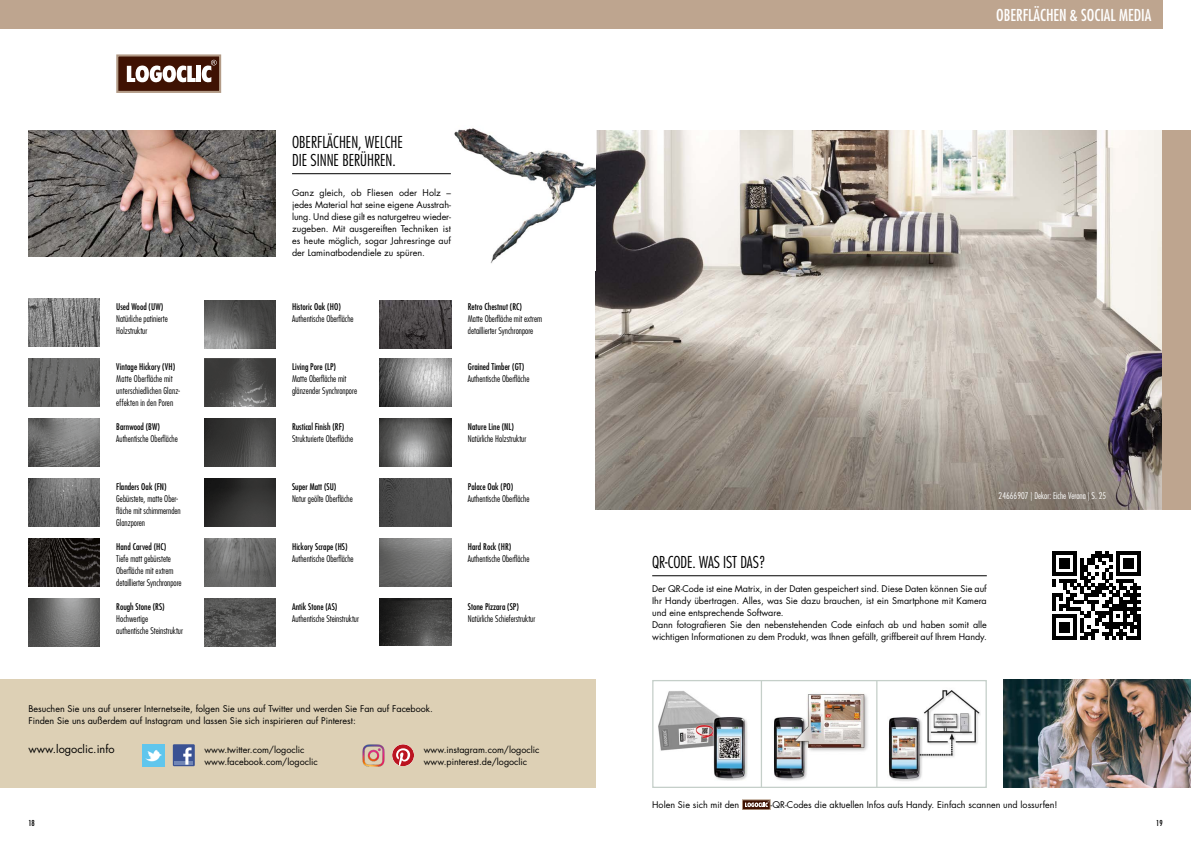
<style>
.page{position:relative;width:1191px;height:842px;background:#fff}
.page>*{position:absolute;margin:0;border:0;box-sizing:border-box;transform-origin:0 0}
.t1{font:300 condensed 16px/18px "Futura";color:#000}
.t2{font:condensed 16px "Futura";color:#fff}
.t3{font:11px "Futura";color:#000}
.t4{font:9px/12px "Futura";color:#000}
.t5{font:300 condensed 9px/12px "Futura";color:#000}
.t6{font:condensed 9px "Futura";color:#000}
.t7{font:300 condensed 9px "Futura";color:#fff}
.t8{font:condensed 8px "Futura";color:#000}
</style>
<div class="page">
<img style="left:28px;top:298px;width:71px;height:48px">
<img style="left:596px;top:130px;width:566px;height:380px">
<img style="left:446px;top:128px;width:149px;height:136px">
<div style="left:742px;top:800px;width:28px;height:10px;background:#3f1203"></div>
<div style="left:742px;top:799px;width:28px;height:11px;border:1px solid #b39b87"></div>
<svg style="left:745px;top:801px;width:24px;height:6px"></svg>
<hr style="left:652px;top:575px;width:334px;height:1px;background:#000">
<div style="left:652px;top:680px;width:334px;height:108px;background:#fff;border:1px solid #c5cfc9"></div>
<img style="left:658px;top:691px;width:90px;height:90px">
<img style="left:774px;top:694px;width:94px;height:87px">
<img style="left:888px;top:690px;width:92px;height:91px">
<hr style="left:761px;top:680px;width:1px;height:107px;background:#c5cfc9">
<hr style="left:876px;top:680px;width:1px;height:107px;background:#c5cfc9">
<svg style="left:1052px;top:551px;width:88px;height:88px"></svg>
<div style="left:0;top:0;width:1162px;height:28px;background:#bea58f"></div>
<img style="left:380px;top:478px;width:71px;height:48px">
<img style="left:204px;top:538px;width:71px;height:48px">
<img style="left:204px;top:478px;width:71px;height:48px">
<img style="left:204px;top:300px;width:71px;height:48px">
<img style="left:380px;top:358px;width:71px;height:48px">
<img style="left:204px;top:358px;width:71px;height:48px">
<img style="left:28px;top:478px;width:71px;height:48px">
<img style="left:28px;top:598px;width:71px;height:48px">
<img style="left:28px;top:358px;width:71px;height:48px">
<img style="left:380px;top:300px;width:71px;height:48px">
<img style="left:28px;top:418px;width:71px;height:48px">
<img style="left:380px;top:418px;width:71px;height:48px">
<img style="left:204px;top:598px;width:71px;height:48px">
<img style="left:380px;top:538px;width:71px;height:48px">
<img style="left:28px;top:538px;width:71px;height:48px">
<img style="left:204px;top:418px;width:71px;height:48px">
<hr style="left:292px;top:173px;width:159px;height:1px;background:#000">
<div style="left:1162px;top:130px;width:29px;height:380px;background:#bea58f"></div>
<div style="left:0;top:680px;width:595px;height:108px;background:#ddd0b5"></div>
<img style="left:28px;top:130px;width:247px;height:126px">
<img style="left:380px;top:598px;width:71px;height:48px">
<div style="left:117px;top:55px;width:103px;height:37px;background:#3f1203"></div>
<div style="left:116px;top:54px;width:105px;height:39px;border:2px solid #b39b87"></div>
<svg style="left:127px;top:66px;width:69px;height:16px"></svg>
<div style="left:196px;top:66px;width:5px;height:16px;background:#fff"></div>
<svg style="left:202px;top:60px;width:15px;height:22px"></svg>
<img style="left:1003px;top:680px;width:188px;height:108px">
<img style="left:143px;top:744px;width:22px;height:22px">
<div style="left:173px;top:744px;width:22px;height:22px;background:#3b5293"></div>
<hr style="left:174px;top:761px;width:19px;height:4px;background:#7186b6">
<svg style="left:183px;top:747px;width:9px;height:18px"></svg>
<img style="left:362px;top:744px;width:22px;height:22px">
<svg style="left:392px;top:744px;width:22px;height:22px"></svg>
<h1 class="t1" style="left:292px;top:133px;width:112px">OBERFLÄCHEN, WELCHE<br>DIE SINNE BERÜHREN.</h1>
<p class="t4" style="left:292px;top:187px;width:160px;text-align:justify">Ganz gleich, ob Fliesen oder Holz – jedes Material hat seine eigene Ausstrah&shy;lung. Und diese gilt es naturgetreu wieder&shy;zugeben. Mit ausgereiften Techniken ist es heute möglich, sogar Jahresringe auf der Laminatbodendiele zu spüren.</p>
<p class="t6" style="left:116px;top:302px;width:48px">Used Wood (UW)</p>
<p class="t5" style="left:116px;top:313px;width:53px">Natürliche patinierte<br>Holzstruktur</p>
<p class="t6" style="left:292px;top:302px;width:50px">Historic Oak (HO)</p>
<p class="t5" style="left:292px;top:313px;width:63px">Authentische Oberfläche</p>
<p class="t6" style="left:468px;top:302px;width:56px">Retro Chestnut (RC)</p>
<p class="t5" style="left:468px;top:313px;width:76px">Matte Oberfläche mit extrem detaillierter Synchronpore</p>
<p class="t6" style="left:116px;top:362px;width:61px">Vintage Hickory (VH)</p>
<p class="t5" style="left:116px;top:373px;width:65px">Matte Oberfläche mit unterschiedlichen Glanz&shy;effekten in den Poren</p>
<p class="t6" style="left:292px;top:362px;width:46px">Living Pore (LP)</p>
<p class="t5" style="left:292px;top:373px;width:67px">Matte Oberfläche mit glänzender Synchronpore</p>
<p class="t6" style="left:468px;top:362px;width:58px">Grained Timber (GT)</p>
<p class="t5" style="left:468px;top:373px;width:63px">Authentische Oberfläche</p>
<p class="t6" style="left:116px;top:422px;width:45px">Barnwood (BW)</p>
<p class="t5" style="left:116px;top:433px;width:63px">Authentische Oberfläche</p>
<p class="t6" style="left:292px;top:422px;width:54px">Rustical Finish (RF)</p>
<p class="t5" style="left:292px;top:433px;width:63px">Strukturierte Oberfläche</p>
<p class="t6" style="left:468px;top:422px;width:48px">Nature Line (NL)</p>
<p class="t5" style="left:468px;top:433px;width:60px">Natürliche Holzstruktur</p>
<p class="t6" style="left:116px;top:482px;width:52px">Flanders Oak (FN)</p>
<p class="t5" style="left:116px;top:493px;width:66px">Gebürstete, matte Ober&shy;fläche mit schimmernden<br>Glanzporen</p>
<p class="t6" style="left:292px;top:482px;width:46px">Super Matt (SU)</p>
<p class="t5" style="left:292px;top:493px;width:62px">Natur geölte Oberfläche</p>
<p class="t6" style="left:468px;top:482px;width:47px">Palace Oak (PO)</p>
<p class="t5" style="left:468px;top:493px;width:63px">Authentische Oberfläche</p>
<p class="t6" style="left:116px;top:542px;width:52px">Hand Carved (HC)</p>
<p class="t5" style="left:116px;top:553px;width:67px">Tiefe matt gebürstete<br>Oberfläche mit extrem detaillierter Synchronpore</p>
<p class="t6" style="left:292px;top:542px;width:57px">Hickory Scrape (HS)</p>
<p class="t5" style="left:292px;top:553px;width:63px">Authentische Oberfläche</p>
<p class="t6" style="left:468px;top:542px;width:45px">Hard Rock (HR)</p>
<p class="t5" style="left:468px;top:553px;width:63px">Authentische Oberfläche</p>
<p class="t6" style="left:116px;top:602px;width:50px">Rough Stone (RS)</p>
<p class="t5" style="left:116px;top:613px;width:68px">Hochwertige<br>authentische Steinstruktur</p>
<p class="t6" style="left:292px;top:602px;width:47px">Antik Stone (AS)</p>
<p class="t5" style="left:292px;top:613px;width:68px">Authentische Steinstruktur</p>
<p class="t6" style="left:468px;top:602px;width:53px">Stone Pizzara (SP)</p>
<p class="t5" style="left:468px;top:613px;width:69px">Natürliche Schieferstruktur</p>
<p class="t4" style="left:28px;top:702px;width:406px">Besuchen Sie uns auf unserer Internetseite, folgen Sie uns auf Twitter und werden Sie Fan auf Facebook.<br>Finden Sie uns außerdem auf Instagram und lassen Sie sich inspirieren auf Pinterest:</p>
<p class="t4" style="left:204px;top:743px;width:115px">www.twitter.com/logoclic www.facebook.com/logoclic</p>
<p class="t4" style="left:424px;top:743px;width:117px">www.instagram.com/logoclic www.pinterest.de/logoclic</p>
<p class="t3" style="left:28px;top:742px;width:88px">www.logoclic.info</p>
<h1 class="t2" style="left:996px;top:6px;width:157px">OBERFLÄCHEN &amp; SOCIAL MEDIA</h1>
<p class="t7" style="left:998px;top:490px;width:109px">24666907 | Dekor: Eiche Verona | S. 25</p>
<h1 class="t1" style="left:652px;top:553px;width:115px">QR-CODE. WAS IST DAS?</h1>
<p class="t4" style="left:652px;top:583px;width:336px">Der QR-Code ist eine Matrix, in der Daten gespeichert sind. Diese Daten können Sie auf Ihr Handy übertragen. Alles, was Sie dazu brauchen, ist ein Smartphone mit Kamera und eine entsprechende Software.<br>Dann fotografieren Sie den nebenstehenden Code einfach ab und haben somit alle wichtigen Informationen zu dem Produkt, was Ihnen gefällt, griffbereit auf Ihrem Handy.</p>
<p class="t4" style="left:652px;top:799px;width:89px">Holen Sie sich mit den</p>
<p class="t4" style="left:770px;top:799px;width:289px">-QR-Codes die aktuellen Infos aufs Handy. Einfach scannen und lossurfen!</p>
<p class="t8" style="left:28px;top:819px;width:8px">18</p>
<p class="t8" style="left:1156px;top:819px;width:8px">19</p>
</div>
